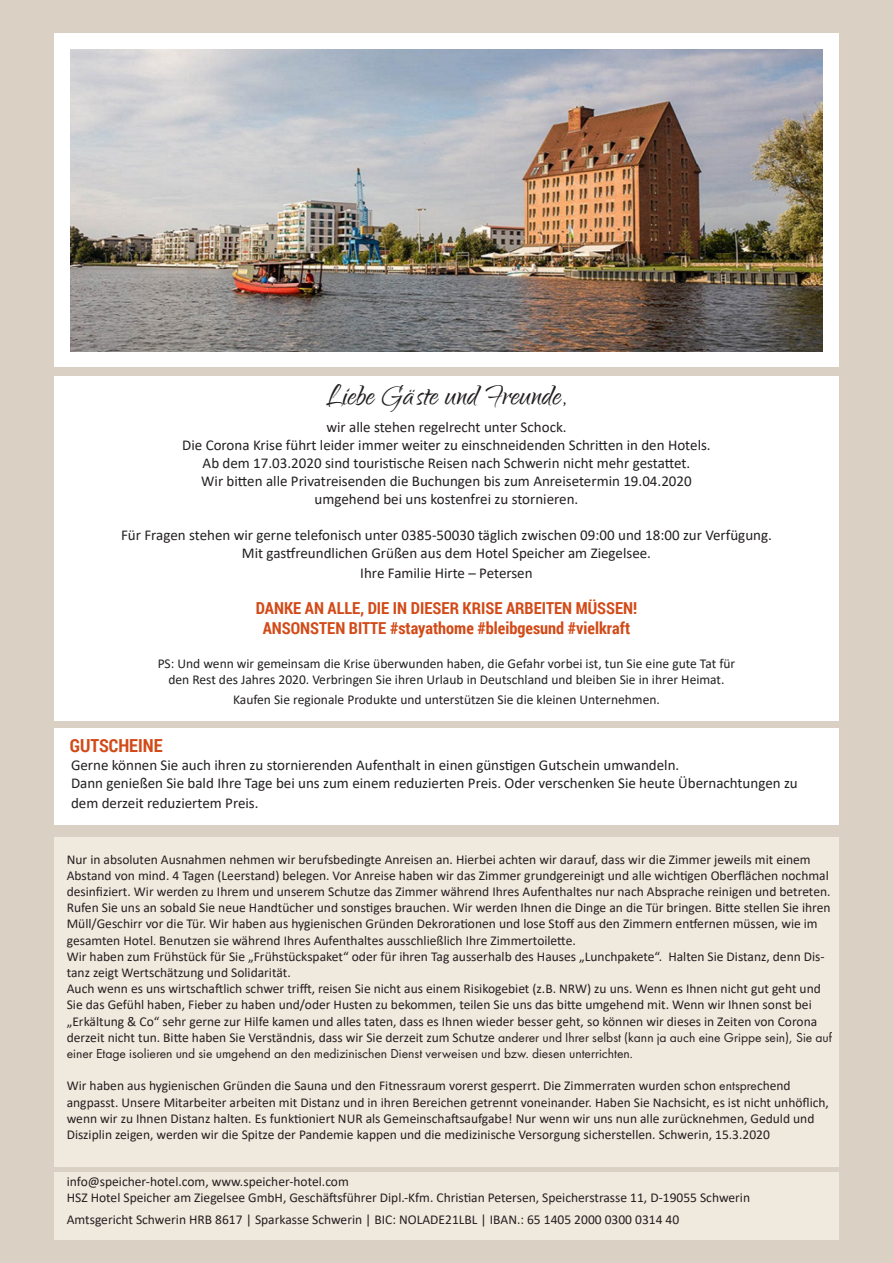
<style>
.page{position:relative;width:893px;height:1263px;background:#dad1c4}
.page>*{position:absolute;margin:0;border:0;box-sizing:border-box;transform-origin:0 0}
.t1{font:36px "Qwigley";color:#231f20}
.t2{font:700 18px "Roboto Condensed";color:#d24a18}
.t3{font:700 16.5px "Roboto Condensed";color:#d24a18}
.t4{font:15px/19.8px "Calibri";color:#231f20}
.t5{font:13.5px/16.2px "Calibri";color:#231f20}
.s1{font-family:"Futura PT"}
</style>
<div class="page">
<div style="left:54px;top:34px;width:785px;height:333px;background:#fff"></div>
<img style="left:70px;top:49px;width:752px;height:302px">
<div style="left:54px;top:376px;width:785px;height:345px;background:#fff"></div>
<div style="left:54px;top:1172px;width:785px;height:68px;background:#f0e9de"></div>
<div style="left:54px;top:728px;width:785px;height:97px;background:#fff"></div>
<div style="left:54px;top:837px;width:785px;height:329px;background:#f0e9de"></div>
<p class="t1" style="left:326px;top:376px;width:241px">Liebe Gäste und Freunde,</p>
<p class="t4" style="left:326px;top:417px;width:242px">wir alle stehen regelrecht unter Schock.</p>
<p class="t4" style="left:182px;top:435px;width:530px">Die Corona Krise führt leider immer weiter zu einschneidenden Schritten in den Hotels.</p>
<p class="t4" style="left:203px;top:453px;width:489px">Ab dem 17.03.2020 sind touristische Reisen nach Schwerin nicht mehr gestattet.</p>
<p class="t4" style="left:201px;top:471px;width:492px">Wir bitten alle Privatreisenden die Buchungen bis zum Anreisetermin 19.04.2020</p>
<p class="t4" style="left:315px;top:489px;width:265px">umgehend bei uns kostenfrei zu stornieren.</p>
<p class="t4" style="left:121px;top:525px;width:652px">Für Fragen stehen wir gerne telefonisch unter 0385-50030 täglich zwischen 09:00 und 18:00 zur Verfügung.</p>
<p class="t4" style="left:242px;top:543px;width:411px">Mit gastfreundlichen Grüßen aus dem Hotel Speicher am Ziegelsee.</p>
<p class="t4" style="left:360px;top:563px;width:174px">Ihre Familie Hirte – Petersen</p>
<p class="t3" style="left:256px;top:596px;width:383px">DANKE AN ALLE, DIE IN DIESER KRISE ARBEITEN MÜSSEN!</p>
<p class="t3" style="left:263px;top:616px;width:369px">ANSONSTEN BITTE #stayathome #bleibgesund #vielkraft</p>
<p class="t5" style="left:158px;top:655px;width:579px">PS: Und wenn wir gemeinsam die Krise überwunden haben, die Gefahr vorbei ist, tun Sie eine gute Tat für</p>
<p class="t5" style="left:168px;top:671px;width:558px">den Rest des Jahres 2020. Verbringen Sie ihren Urlaub in Deutschland und bleiben Sie in ihrer Heimat.</p>
<p class="t5" style="left:233px;top:691px;width:428px">Kaufen Sie regionale Produkte und unterstützen Sie die kleinen Unternehmen.</p>
<p class="t2" style="left:70px;top:733px;width:94px">GUTSCHEINE</p>
<p class="t4" style="left:71px;top:754px;width:610px">Gerne können Sie auch ihren zu stornierenden Aufenthalt in einen günstigen Gutschein umwandeln.</p>
<p class="t4" style="left:71px;top:772px;width:728px">Dann genießen Sie bald Ihre Tage bei uns zum einem reduzierten Preis. Oder verschenken Sie heute Übernachtungen zu dem derzeit reduziertem Preis.</p>
<p class="t5" style="left:67px;top:851px;width:765px">Nur in absoluten Ausnahmen nehmen wir berufsbedingte Anreisen an. Hierbei achten wir darauf, dass wir die Zimmer jeweils mit einem Abstand von mind. 4 Tagen (Leerstand) belegen. Vor Anreise haben wir das Zimmer grundgereinigt und alle wichtigen Oberflächen nochmal desinfiziert. Wir werden zu Ihrem und unserem Schutze das Zimmer während Ihres Aufenthaltes nur nach Absprache reinigen und betreten.<br>Rufen Sie uns an sobald Sie neue Handtücher und sonstiges brauchen. Wir werden Ihnen die Dinge an die Tür bringen. Bitte stellen Sie ihren Müll/Geschirr vor die Tür. Wir haben aus hygienischen Gründen Dekrorationen und lose Stoff aus den Zimmern entfernen müssen, wie im gesamten Hotel<span class="s1">.</span> Benutzen sie während Ihres Aufenthaltes ausschließlich Ihre Zimmertoilette.</p>
<p class="t5" style="left:67px;top:948px;width:759px">Wir haben zum Frühstück für Sie „Frühstückspaket“ oder für ihren Tag ausserhalb des Hauses „Lunchpakete“. Halten Sie Distanz, denn Dis&shy;tanz zeigt Wertschätzung und Solidarität.</p>
<p class="t5" style="left:67px;top:980px;width:767px">Auch wenn es uns wirtschaftlich schwer trifft, reisen Sie nicht aus einem Risikogebiet (z.B. NRW) zu uns. Wenn es Ihnen nicht gut geht und Sie das Gefühl haben, Fieber zu haben und/oder Husten zu bekommen, teilen Sie uns das bitte umgehend mit. Wenn wir Ihnen sonst bei „Erkältung &amp; Co“ sehr gerne zur Hilfe kamen und alles taten, dass es Ihnen wieder besser geht, so können wir dieses in Zeiten von Corona derzeit nicht tun. Bitte haben Sie Verständnis, dass wir Sie derzeit zum Schutze <span class="s1">anderer und Ihrer selbst (kann ja auch eine Grippe sein), Sie auf einer Etage isolieren und sie umgehend an den medizinischen Dienst verweisen und bzw. diesen unterrichten.</span></p>
<p class="t5" style="left:67px;top:1077px;width:764px">Wir haben aus hygienischen Gründen die Sauna und den Fitnessraum vorerst gesperrt. Die Zimmerraten wurden schon <span class="s1">entspre</span>chend angpasst. Unsere Mitarbeiter arbeiten mit Distanz und in ihren Bereichen getrennt voneinander. Haben Sie Nachsicht, es ist nicht unhöflich, wenn wir zu Ihnen Distanz halten. Es funktioniert NUR als Gemeinschaftsaufgabe! Nur wenn wir uns nun alle zurücknehmen, Geduld und Disziplin zeigen, werden wir die Spitze der Pandemie kappen und die medizinische Versorgung sicherstellen. Schwerin, 15.3.2020</p>
<p class="t5" style="left:67px;top:1173px;width:284px">info@speicher-hotel.com, www.speicher-hotel.com</p>
<p class="t5" style="left:67px;top:1186px;width:685px;line-height:21.6px">HSZ Hotel Speicher am Ziegelsee GmbH, Geschäftsführer Dipl.-Kfm. Christian Petersen, Speicherstrasse 11, D-19055 Schwerin<br>Amtsgericht Schwerin HRB 8617 | Sparkasse Schwerin | BIC: NOLADE21LBL | IBAN.: 65 1405 2000 0300 0314 40</p>
</div>
